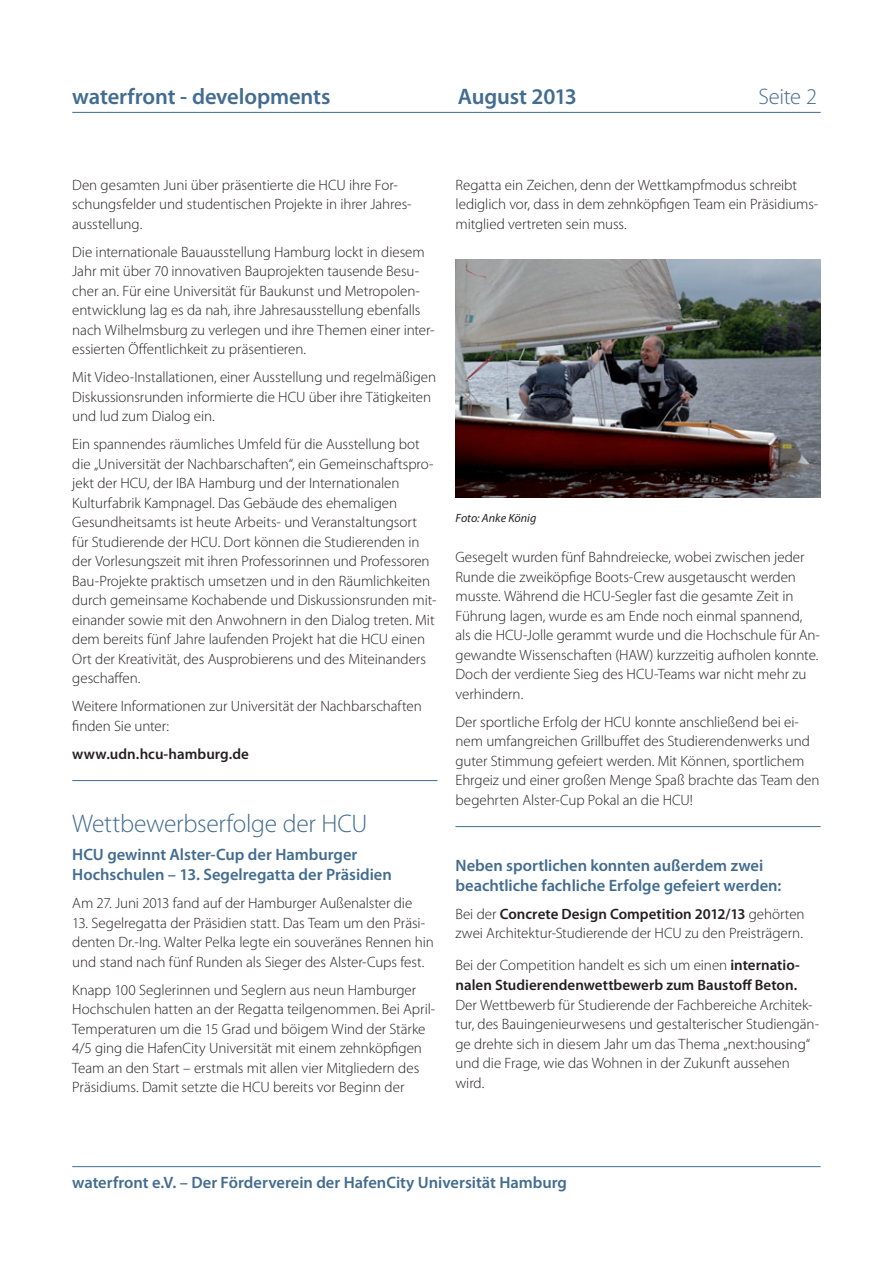
<style>
.page{position:relative;width:893px;height:1263px;background:#fff}
.page>*{position:absolute;margin:0;border:0;box-sizing:border-box;transform-origin:0 0}
.t1{font:300 25.5px "Myriad Pro";letter-spacing:-.015em;color:#426c90}
.t2{font:600 22.5px "Myriad Pro";letter-spacing:-.005em;color:#426c90}
.t3{font:300 22.5px "Myriad Pro";letter-spacing:-.015em;color:#426c90}
.t4{font:600 16.5px/19.5px "Myriad Pro";color:#426c90}
.t5{font:300 15px/19.5px "Myriad Pro";letter-spacing:-.005em;color:#231f20}
.t6{font:600 15px/19.5px "Myriad Pro";color:#231f20}
.t7{font:italic 12px "Myriad Pro";letter-spacing:.005em;color:#231f20}
.s1{font-weight:600}
.s2{font-weight:300}
</style>
<div class="page">
<hr style="left:72px;top:112px;width:749px;height:1px;background:#426c90">
<hr style="left:72px;top:780px;width:365px;height:1px;background:#426c90">
<hr style="left:455px;top:826px;width:366px;height:1px;background:#426c90">
<img style="left:455px;top:259px;width:366px;height:238px">
<hr style="left:72px;top:1166px;width:749px;height:1px;background:#426c90">
<h2 class="t2" style="left:72px;top:82px;width:260px">waterfront - developments</h2>
<h2 class="t2" style="left:458px;top:82px;width:121px">August 2013</h2>
<h2 class="t3" style="left:758px;top:84px;width:60px">Seite 2</h2>
<p class="t5" style="left:72px;top:175px;width:341px">Den gesamten Juni über präsentierte die HCU ihre For&shy;schungsfelder und studentischen Projekte in ihrer Jahres&shy;ausstellung.</p>
<p class="t5" style="left:72px;top:242px;width:364px">Die internationale Bauausstellung Hamburg lockt in diesem Jahr mit über 70 innovativen Bauprojekten tausende Besu&shy;cher an. Für eine Universität für Baukunst und Metropolen&shy;entwicklung lag es da nah, ihre Jahresausstellung ebenfalls nach Wilhelmsburg zu verlegen und ihre Themen einer inter&shy;essierten Öffentlichkeit zu präsentieren.</p>
<p class="t5" style="left:72px;top:368px;width:365px">Mit Video-Installationen, einer Ausstellung und regelmäßigen<br>Diskussionsrunden informierte die HCU über ihre Tätigkeiten und lud zum Dialog ein.</p>
<p class="t5" style="left:72px;top:435px;width:366px">Ein spannendes räumliches Umfeld für die Ausstellung bot die „Universität der Nachbarschaften“, ein Gemeinschaftspro&shy;jekt der HCU, der IBA Hamburg und der Internationalen Kulturfabrik Kampnagel. Das Gebäude des ehemaligen Gesundheitsamts ist heute Arbeits- und Veranstaltungsort für Studierende der HCU. Dort können die Studierenden in der Vorlesungszeit mit ihren Professorinnen und Professoren Bau-Projekte praktisch umsetzen und in den Räumlichkeiten durch gemeinsame Kochabende und Diskussionsrunden mit&shy;einander sowie mit den Anwohnern in den Dialog treten. Mit dem bereits fünf Jahre laufenden Projekt hat die HCU einen Ort der Kreativität, des Ausprobierens und des Miteinanders geschaffen.</p>
<p class="t5" style="left:72px;top:697px;width:351px">Weitere Informationen zur Universität der Nachbarschaften finden Sie unter:</p>
<p class="t6" style="left:72px;top:744px;width:178px">www.udn.hcu-hamburg.de</p>
<h1 class="t1" style="left:72px;top:810px;width:297px">Wettbewerbserfolge der HCU</h1>
<p class="t4" style="left:72px;top:845px;width:321px">HCU gewinnt Alster-Cup der Hamburger<br>Hochschulen – 13. Segelregatta der Präsidien</p>
<p class="t5" style="left:72px;top:893px;width:342px">Am 27. Juni 2013 fand auf der Hamburger Außenalster die</p>
<p class="t5" style="left:72px;top:913px;width:363px">13. Segelregatta der Präsidien statt. Das Team um den Präsi&shy;denten Dr.-Ing. Walter Pelka legte ein souveränes Rennen hin und stand nach fünf Runden als Sieger des Alster-Cups fest.</p>
<p class="t5" style="left:72px;top:980px;width:365px">Knapp 100 Seglerinnen und Seglern aus neun Hamburger Hochschulen hatten an der Regatta teilgenommen. Bei April-Temperaturen um die 15 Grad und böigem Wind der Stärke 4/5 ging die HafenCity Universität mit einem zehnköpfigen Team an den Start – erstmals mit allen vier Mitgliedern des Präsidiums. Damit setzte die HCU bereits vor Beginn der</p>
<p class="t5" style="left:455px;top:175px;width:364px">Regatta ein Zeichen, denn der Wettkampfmodus schreibt lediglich vor, dass in dem zehnköpfigen Team ein Präsidiums&shy;mitglied vertreten sein muss.</p>
<p class="t7" style="left:455px;top:511px;width:82px">Foto: Anke König</p>
<p class="t5" style="left:455px;top:548px;width:366px">Gesegelt wurden fünf Bahndreiecke, wobei zwischen jeder Runde die zweiköpfige Boots-Crew ausgetauscht werden musste. Während die HCU-Segler fast die gesamte Zeit in Führung lagen, wurde es am Ende noch einmal spannend, als die HCU-Jolle gerammt wurde und die Hochschule für An&shy;gewandte Wissenschaften (HAW) kurzzeitig aufholen konnte.<br>Doch der verdiente Sieg des HCU-Teams war nicht mehr zu verhindern.</p>
<p class="t5" style="left:455px;top:712px;width:365px">Der sportliche Erfolg der HCU konnte anschließend bei ei&shy;nem umfangreichen Grillbuffet des Studierendenwerks und guter Stimmung gefeiert werden. Mit Können, sportlichem Ehrgeiz und einer großen Menge Spaß brachte das Team den begehrten Alster-Cup Pokal an die HCU!</p>
<p class="t4" style="left:455px;top:855px;width:327px">Neben sportlichen konnten außerdem zwei beachtliche fachliche Erfolge gefeiert werden:</p>
<p class="t5" style="left:455px;top:904px;width:351px">Bei der <span class="s1">Concrete Design Competition 2012/13</span> gehörten zwei Architektur-Studierende der HCU zu den Preisträgern.</p>
<p class="t6" style="left:455px;top:955px;width:346px"><span class="s2">Bei der Competition handelt es sich um einen</span> internatio&shy;nalen Studierendenwettbewerb zum Baustoff Beton.</p>
<p class="t5" style="left:455px;top:995px;width:365px">Der Wettbewerb für Studierende der Fachbereiche Architek&shy;tur, des Bauingenieurwesens und gestalterischer Studiengän&shy;ge drehte sich in diesem Jahr um das Thema „next:housing“ und die Frage, wie das Wohnen in der Zukunft aussehen wird.</p>
<p class="t4" style="left:72px;top:1173px;width:496px">waterfront e.V. – Der Förderverein der HafenCity Universität Hamburg</p>
</div>
